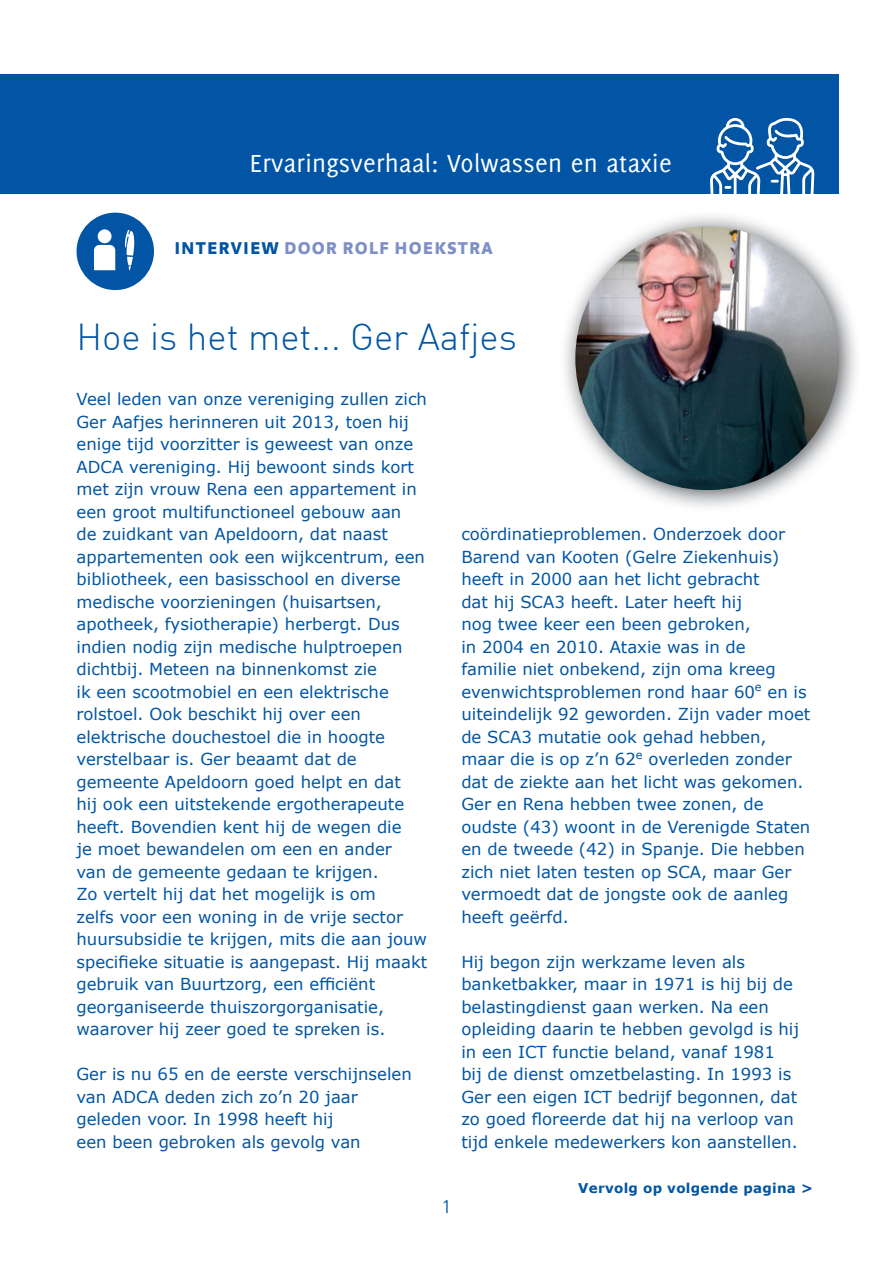
<style>
.page{position:relative;width:893px;height:1263px;background:#fff}
.page>*{position:absolute;margin:0;border:0;box-sizing:border-box;transform-origin:0 0}
.t1{font:300 36.75px "DIN";color:#0155a4}
.t2{font:27px "Delicious";letter-spacing:.01em;color:#fff}
.t3{font:900 18px "Strada TF";letter-spacing:.06em;color:#7d8fc6}
.t4{font:18px "DIN Pro";color:#0155a4}
.t5{font:16.5px/22.5px "Verdana";color:#0155a4}
.t6{font:700 13.5px "Verdana";letter-spacing:.02em;color:#0155a4}
.s1{color:#0155a4}
</style>
<div class="page">
<div style="left:0;top:74px;width:839px;height:119px;background:#0155a4"></div>
<svg style="left:710px;top:118px;width:104px;height:76px"></svg>
<div style="left:77px;top:213px;width:77px;height:77px;background:#0155a4;border-radius:50%"></div>
<div style="left:98px;top:229px;width:14px;height:14px;background:#fff;border-radius:50%"></div>
<svg style="left:94px;top:245px;width:21px;height:25px"></svg>
<svg style="left:125px;top:229px;width:10px;height:41px"></svg>
<img style="left:565px;top:216px;width:291px;height:291px">
<img style="left:575px;top:226px;width:264px;height:264px;border-radius:130px">
<h2 class="t2" style="left:250px;top:148px;width:423px">Ervaringsverhaal: Volwassen en ataxie</h2>
<p class="t3" style="left:174px;top:237px;width:320px"><span class="s1">INTERVIEW</span> DOOR ROLF HOEKSTRA</p>
<h1 class="t1" style="left:77px;top:314px;width:442px">Hoe is het met... Ger Aafjes</h1>
<p class="t5" style="left:77px;top:388px;width:352px">Veel leden van onze vereniging zullen zich Ger Aafjes herinneren uit 2013, toen hij enige tijd voorzitter is geweest van onze ADCA vereniging. Hij bewoont sinds kort met zijn vrouw Rena een appartement in een groot multifunctioneel gebouw aan<br>de zuidkant van Apeldoorn, dat naast appartementen ook een wijkcentrum, een bibliotheek, een basisschool en diverse medische voorzieningen (huisartsen, apotheek, fysiotherapie) herbergt. Dus indien nodig zijn medische hulptroepen dichtbij. Meteen na binnenkomst zie<br>ik een scootmobiel en een elektrische rolstoel. Ook beschikt hij over een elektrische douchestoel die in hoogte verstelbaar is. Ger beaamt dat de gemeente Apeldoorn goed helpt en dat<br>hij ook een uitstekende ergotherapeute heeft. Bovendien kent hij de wegen die<br>je moet bewandelen om een en ander<br>van de gemeente gedaan te krijgen.<br>Zo vertelt hij dat het mogelijk is om<br>zelfs voor een woning in de vrije sector huursubsidie te krijgen, mits die aan jouw specifieke situatie is aangepast. Hij maakt gebruik van Buurtzorg, een efficiënt georganiseerde thuiszorgorganisatie, waarover hij zeer goed te spreken is.</p>
<p class="t5" style="left:77px;top:1063px;width:337px">Ger is nu 65 en de eerste verschijnselen van ADCA deden zich zo’n 20 jaar geleden voor. In 1998 heeft hij<br>een been gebroken als gevolg van</p>
<p class="t5" style="left:461px;top:523px;width:351px">coördinatieproblemen. Onderzoek door Barend van Kooten (Gelre Ziekenhuis) heeft in 2000 aan het licht gebracht<br>dat hij SCA3 heeft. Later heeft hij<br>nog twee keer een been gebroken,<br>in 2004 en 2010. Ataxie was in de<br>familie niet onbekend, zijn oma kreeg evenwichtsproblemen rond haar 60<sup>e</sup> en is uiteindelijk 92 geworden. Zijn vader moet de SCA3 mutatie ook gehad hebben, maar die is op z’n 62<sup>e</sup> overleden zonder dat de ziekte aan het licht was gekomen.<br>Ger en Rena hebben twee zonen, de oudste (43) woont in de Verenigde Staten en de tweede (42) in Spanje. Die hebben zich niet laten testen op SCA, maar Ger vermoedt dat de jongste ook de aanleg heeft geërfd.</p>
<p class="t5" style="left:461px;top:950px;width:339px">Hij begon zijn werkzame leven als banketbakker, maar in 1971 is hij bij de belastingdienst gaan werken. Na een opleiding daarin te hebben gevolgd is hij in een ICT functie beland, vanaf 1981 bij de dienst omzetbelasting. In 1993 is Ger een eigen ICT bedrijf begonnen, dat zo goed floreerde dat hij na verloop van tijd enkele medewerkers kon aanstellen.</p>
<p class="t4" style="left:442px;top:1194px;width:11px">1</p>
<p class="t6" style="left:578px;top:1178px;width:236px">Vervolg op volgende pagina &gt;</p>
</div>
